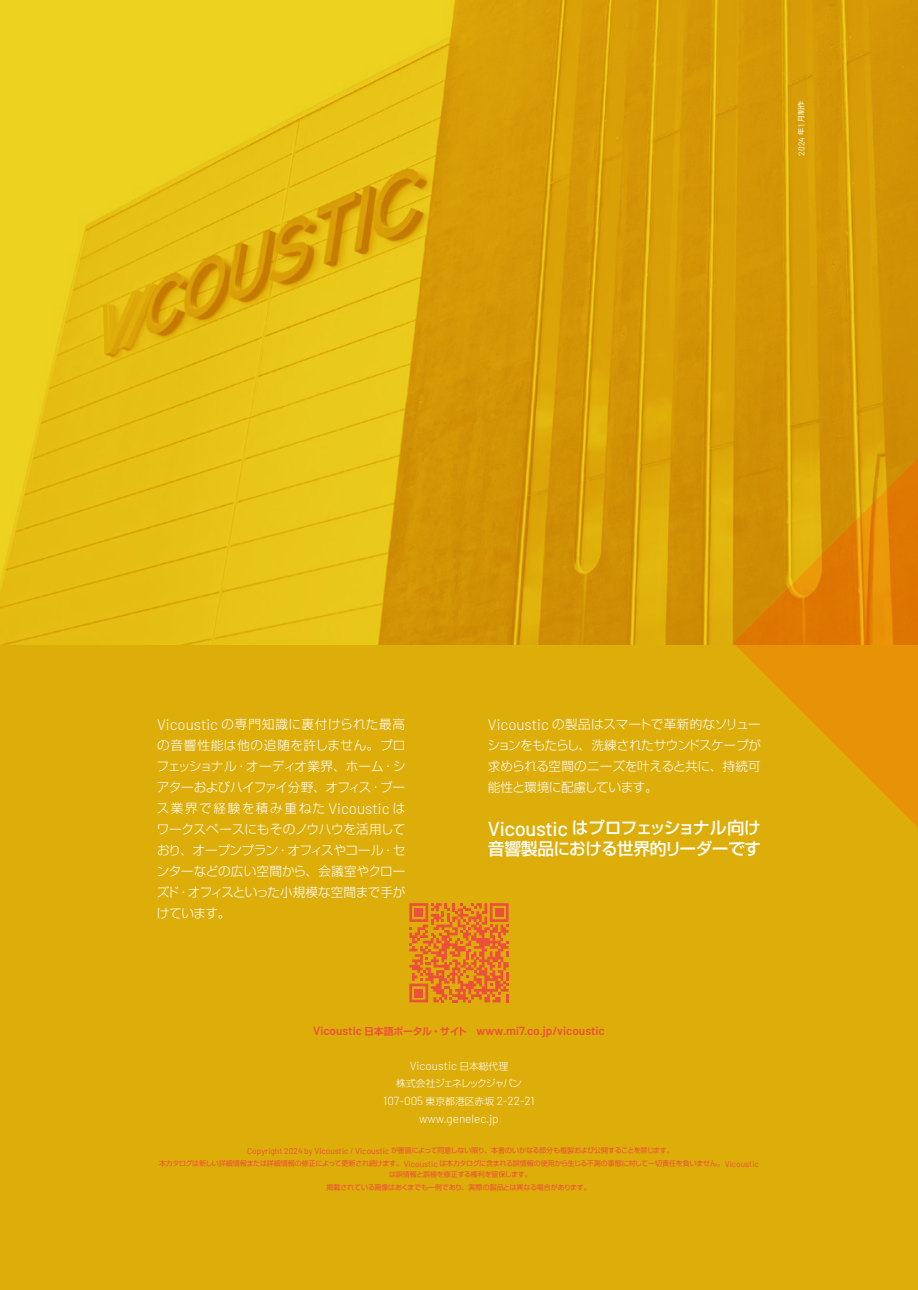
<style>
.page{position:relative;width:918px;height:1290px;background:#ddad09}
.page>*{position:absolute;margin:0;border:0;box-sizing:border-box;transform-origin:0 0}
.t1{font:500 16.8px/21px "Shin Go Pro";letter-spacing:-.045em;color:#fff}
.t2{font:300 12.6px/21px "Shin Go Pro";letter-spacing:-.025em;color:#fff;text-align:justify}
.t3{font:300 11.72px/17.5px "Barlow";color:#fff;text-align:center}
.t4{font:600 11.72px "Barlow";color:#ed503a}
.t5{font:300 9.8px "Shin Go Pro";letter-spacing:-.1em;color:#fff}
.t6{font:8.4px "Barlow";color:#fff}
.t7{font:7px/13px "Shin Go Pro";letter-spacing:-.03em;color:#ed503a;text-align:center}
.s1{font-family:"Shin Go Pro";font-size:7px}
.s2{font-family:"Barlow";font-size:15.05px}
.s3{font-family:"Barlow";font-size:20.12px}
.s4{font-family:"Shin Go Pro De";font-weight:700;font-size:9.8px}
.s5{font-family:"Shin Go Pro";font-size:9.8px}
.s6{font-family:"Barlow";font-size:8.4px}
</style>
<div class="page">
<img style="left:0;top:0;width:733px;height:645px">
<svg style="left:733px;top:0;width:185px;height:827px"></svg>
<svg style="left:409px;top:903px;width:99px;height:99px"></svg>
<p class="t6" style="left:795px;top:156px;width:56px;rotate:-90deg">2024 <span class="s1">年</span> 1 <span class="s1">月制作</span></p>
<p class="t2" style="left:156px;top:712px;width:251px"><span class="s2">Vicoustic</span> の専門知識に裏付けられた最高の音響性能は他の追随を許しません。プロフェッショナル・オーディオ業界、ホーム・シアターおよびハイファイ分野、オフィス・ブース業界で経験を積み重ねた <span class="s2">Vicoustic</span> はワークスペースにもそのノウハウを活用しており、オープンプラン・オフィスやコール・センターなどの広い空間から、会議室やクローズド・オフィスといった小規模な空間まで手がけています。</p>
<p class="t2" style="left:487px;top:712px;width:275px"><span class="s2">Vicoustic</span> の製品はスマートで革新的なソリューションをもたらし、洗練されたサウンドスケープが求められる空間のニーズを叶えると共に、持続可能性と環境に配慮しています。</p>
<h1 class="t1" style="left:488px;top:815px;width:274px"><span class="s3">Vicoustic</span> はプロフェッショナル向け音響製品における世界的リーダーです</h1>
<p class="t4" style="left:313px;top:1022px;width:293px">Vicoustic <span class="s4">日本語ポータル・サイト　</span>www.mi7.co.jp/vicoustic</p>
<p class="t3" style="left:410px;top:1056px;width:100px">Vicoustic <span class="s5">日本総代理</span></p>
<p class="t5" style="left:396px;top:1075px;width:127px">株式会社ジェネレックジャパン</p>
<p class="t3" style="left:383px;top:1091px;width:153px">107-005 <span class="s5">東京都港区赤坂</span> 2-22-21 www.genelec.jp</p>
<p class="t7" style="left:159px;top:1143px;width:601px"><span class="s6">Copyright 2024 by Vicoustic / Vicoustic</span> が書面によって同意しない限り、本書のいかなる部分も複製および公開することを禁じます。<br>本カタログは新しい詳細情報または詳細情報の修正によって更新され続けます。<span class="s6">Vicoustic</span> は本カタログに含まれる誤情報の使用から生じる不測の事態に対して一切責任を負いません。<span class="s6">Vicoustic</span></p>
<p class="t7" style="left:327px;top:1167px;width:266px">は誤情報と誤植を修正する権利を留保します。<br>掲載されている画像はあくまでも一例であり、実際の製品とは異なる場合があります。</p>
</div>
